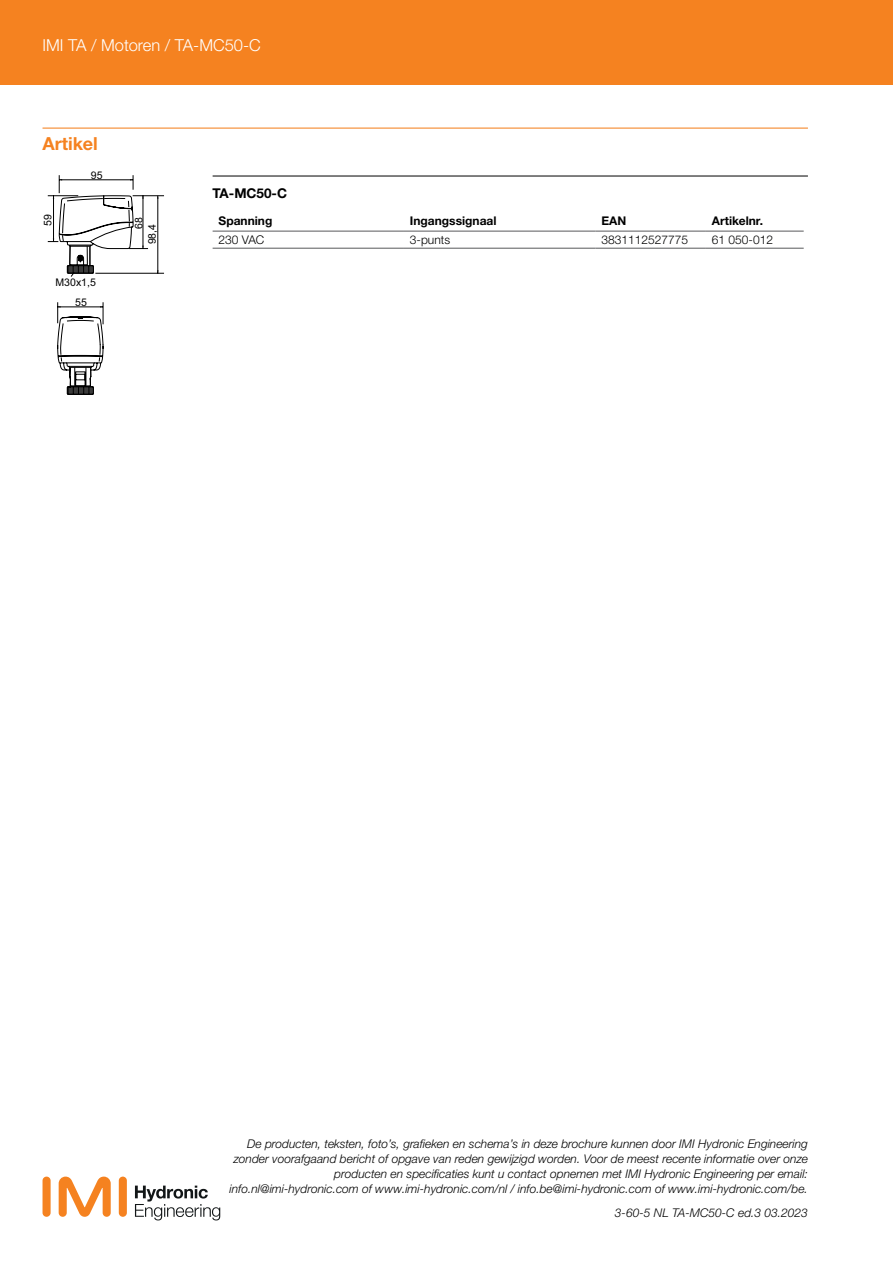
<style>
.page{position:relative;width:893px;height:1263px;background:#fff}
.page>*{position:absolute;margin:0;border:0;box-sizing:border-box;transform-origin:0 0}
.t1{font:700 18px "Helvetica Neue LTW1 G";color:#f58220}
.t2{font:300 16.5px "Helvetica Neue LTW1 G";color:#fff}
.t3{font:700 13.5px "Helvetica Neue LTW1 G";color:#000}
.t4{font:italic 300 12px/15px "Helvetica Neue LTW1 G";color:#000;text-align:right}
.t5{font:700 12px "Helvetica Neue LTW1 G";color:#000}
.t6{font:300 12px "Helvetica Neue LTW1 G";color:#000}
.t7{font:10.5px "Arial";color:#000}
</style>
<div class="page">
<div style="left:119px;top:1176px;width:8px;height:41px;background:#f58220;border-radius:4px"></div>
<div style="left:43px;top:1176px;width:8px;height:41px;background:#f58220;border-radius:4px"></div>
<svg style="left:59px;top:1176px;width:52px;height:41px"></svg>
<svg style="left:135px;top:1185px;width:85px;height:35px"></svg>
<div style="left:0;top:0;width:893px;height:85px;background:#f58220"></div>
<hr style="left:43px;top:128px;width:765px;height:1px;background:#f58220">
<hr style="left:213px;top:176px;width:595px;height:1px;background:#000">
<hr style="left:213px;top:231px;width:191px;height:1px;background:#58595b">
<hr style="left:213px;top:248px;width:191px;height:1px;background:#58595b">
<hr style="left:404px;top:231px;width:191px;height:1px;background:#58595b">
<hr style="left:404px;top:248px;width:191px;height:1px;background:#58595b">
<hr style="left:595px;top:231px;width:111px;height:1px;background:#58595b">
<hr style="left:595px;top:248px;width:111px;height:1px;background:#58595b">
<hr style="left:706px;top:231px;width:98px;height:1px;background:#58595b">
<hr style="left:706px;top:248px;width:98px;height:1px;background:#58595b">
<hr style="left:133px;top:195px;width:31px;height:1px;background:#000">
<hr style="left:95px;top:273px;width:69px;height:1px;background:#000">
<hr style="left:158px;top:196px;width:1px;height:77px;background:#000">
<svg style="left:48px;top:175px;width:100px;height:220px"></svg>
<h2 class="t2" style="left:43px;top:35px;width:220px">IMI TA / Motoren / TA-MC50-C</h2>
<h1 class="t1" style="left:43px;top:132px;width:57px">Artikel</h1>
<p class="t7" style="left:41px;top:226px;width:13px;rotate:-90deg">59</p>
<p class="t7" style="left:91px;top:168px;width:13px">95</p>
<p class="t7" style="left:55px;top:275px;width:42px">M30x1,5</p>
<p class="t7" style="left:75px;top:295px;width:13px">55</p>
<p class="t7" style="left:132px;top:229px;width:13px;rotate:-90deg">68</p>
<p class="t7" style="left:145px;top:244px;width:22px;rotate:-90deg">98,4</p>
<p class="t3" style="left:213px;top:184px;width:76px">TA-MC50-C</p>
<p class="t5" style="left:219px;top:213px;width:55px">Spanning</p>
<p class="t5" style="left:410px;top:213px;width:88px">Ingangssignaal</p>
<p class="t5" style="left:601px;top:213px;width:26px">EAN</p>
<p class="t5" style="left:712px;top:213px;width:53px">Artikelnr.</p>
<p class="t6" style="left:219px;top:232px;width:47px">230 VAC</p>
<p class="t6" style="left:410px;top:232px;width:42px">3-punts</p>
<p class="t6" style="left:601px;top:232px;width:88px">3831112527775</p>
<p class="t6" style="left:712px;top:232px;width:63px">61 050-012</p>
<p class="t4" style="left:230px;top:1136px;width:580px">De producten, teksten, foto’s, grafieken en schema’s in deze brochure kunnen door IMI Hydronic Engineering zonder voorafgaand bericht of opgave van reden gewijzigd worden. Voor de meest recente informatie over onze producten en specificaties kunt u contact opnemen met IMI Hydronic Engineering per email: info.nl@imi-hydronic.com of www.imi-hydronic.com/nl / info.be@imi-hydronic.com of www.imi-hydronic.com/be.</p>
<p class="t4" style="left:615px;top:1205px;width:194px">3-60-5 NL TA-MC50-C ed.3 03.2023</p>
</div>
